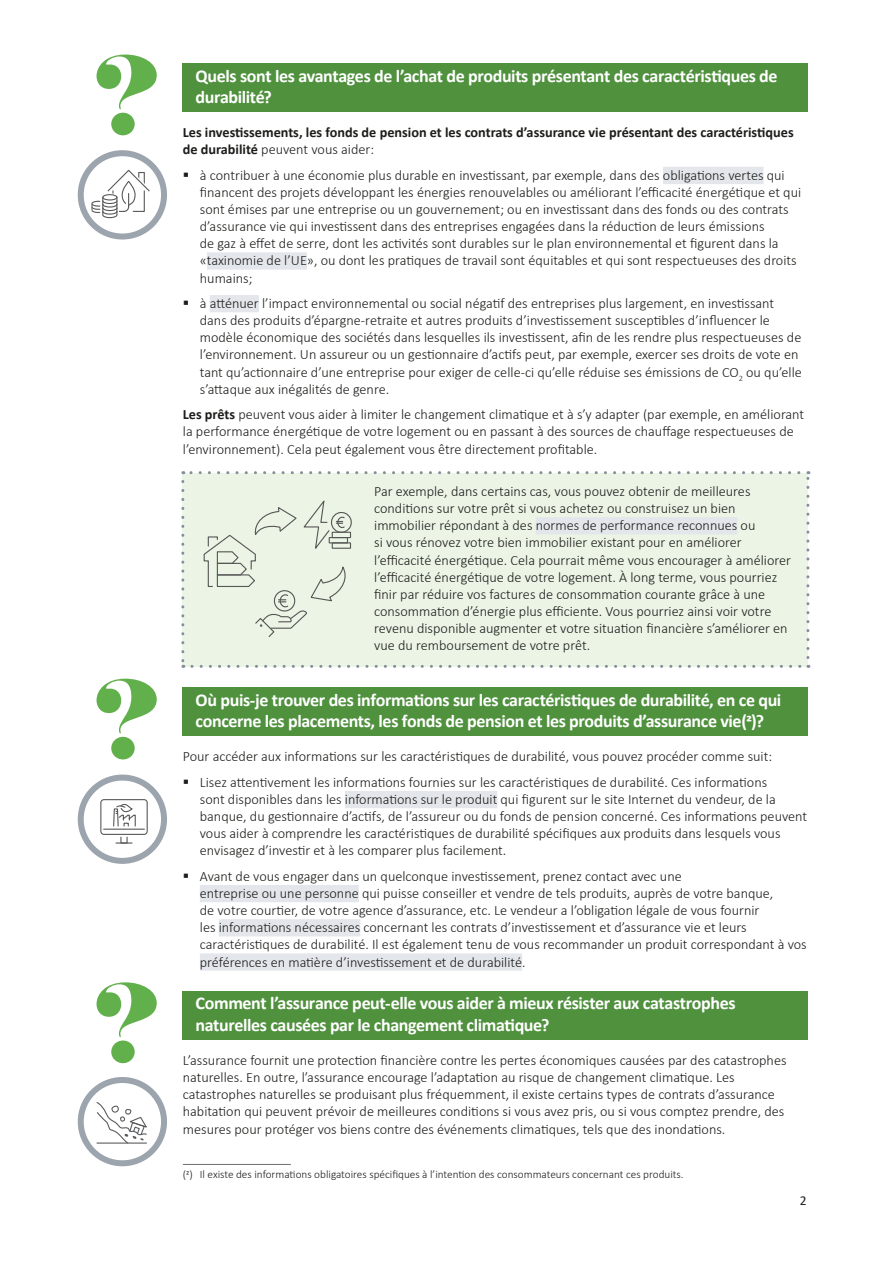
<style>
.page{position:relative;width:893px;height:1263px;background:#fff}
.page>*{position:absolute;margin:0;border:0;box-sizing:border-box;transform-origin:0 0}
.Question_ESMA{font:700 18px/21.6px "Calibri";letter-spacing:-.02em;color:#fff}
.body_box{font:300 14.25px/17.1px "Calibri";color:#1d1d1b}
.body{font:300 14.25px/17.1px "Calibri";color:#1d1d1b}
.body-2{font:700 14.25px/17.1px "Calibri";color:#1d1d1b}
.t1{font:13.5px "Calibri";color:#1d1d1b}
.footnotes{font:300 11.25px "Calibri";color:#1d1d1b}
.s1{font-weight:300}
.s2{font-weight:700}
</style>
<div class="page">
<div style="left:183px;top:63px;width:625px;height:49px;background:#50913e"></div>
<div style="left:663px;top:167px;width:100px;height:17px;background:#e3e6ea"></div>
<div style="left:207px;top:252px;width:100px;height:18px;background:#e3e6ea"></div>
<div style="left:210px;top:295px;width:49px;height:17px;background:#e3e6ea"></div>
<div style="left:183px;top:473px;width:625px;height:193px;background:#ecf4e6"></div>
<svg style="left:181px;top:481px;width:3px;height:187px"></svg>
<svg style="left:192px;top:665px;width:617px;height:3px"></svg>
<svg style="left:806px;top:471px;width:3px;height:186px"></svg>
<svg style="left:183px;top:471px;width:616px;height:3px"></svg>
<div style="left:536px;top:517px;width:201px;height:17px;background:#e3e6ea"></div>
<div style="left:183px;top:687px;width:625px;height:49px;background:#50913e"></div>
<div style="left:345px;top:791px;width:152px;height:17px;background:#e3e6ea"></div>
<div style="left:200px;top:885px;width:159px;height:17px;background:#e3e6ea"></div>
<div style="left:219px;top:919px;width:141px;height:17px;background:#e3e6ea"></div>
<div style="left:200px;top:953px;width:322px;height:18px;background:#e3e6ea"></div>
<div style="left:183px;top:991px;width:625px;height:49px;background:#50913e"></div>
<hr style="left:183px;top:1164px;width:108px;height:1px;background:#706f6f">
<svg style="left:91px;top:167px;width:62px;height:52px"></svg>
<div style="left:78px;top:150px;width:89px;height:89px;border:6px solid #9ca4ae;border-radius:50%"></div>
<svg style="left:97px;top:55px;width:60px;height:80px"></svg>
<svg style="left:116px;top:842px;width:16px;height:1px"></svg>
<svg style="left:100px;top:799px;width:48px;height:36px"></svg>
<div style="left:78px;top:774px;width:89px;height:90px;border:6px solid #9ca4ae;border-radius:50%"></div>
<svg style="left:97px;top:679px;width:60px;height:80px"></svg>
<svg style="left:96px;top:1102px;width:51px;height:42px"></svg>
<div style="left:78px;top:1077px;width:89px;height:89px;border:6px solid #9ca4ae;border-radius:50%"></div>
<svg style="left:97px;top:982px;width:60px;height:81px"></svg>
<div style="left:332px;top:542px;width:19px;height:7px;border:1px solid #575756"></div>
<div style="left:332px;top:532px;width:19px;height:6px;border:1px solid #575756"></div>
<div style="left:331px;top:512px;width:21px;height:21px;border:1px solid #575756;border-radius:50%"></div>
<svg style="left:204px;top:500px;width:145px;height:137px"></svg>
<h2 class="Question_ESMA" style="left:196px;top:65px;width:583px">Quels sont les avantages de l’achat de produits présentant des caractéristiques de durabilité?</h2>
<p class="body-2" style="left:183px;top:124px;width:612px">Les investissements, les fonds de pension et les contrats d’assurance vie présentant des caractéristiques de durabilité <span class="s1">peuvent vous aider:</span></p>
<p class="body_box" style="left:200px;top:167px;width:603px">à contribuer à une économie plus durable en investissant, par exemple, dans des obligations vertes qui financent des projets développant les énergies renouvelables ou améliorant l’efficacité énergétique et qui sont émises par une entreprise ou un gouvernement; ou en investissant dans des fonds ou des contrats d’assurance vie qui investissent dans des entreprises engagées dans la réduction de leurs émissions<br>de gaz à effet de serre, dont les activités sont durables sur le plan environnemental et figurent dans la «taxinomie de l’UE», ou dont les pratiques de travail sont équitables et qui sont respectueuses des droits humains;</p>
<p class="body_box" style="left:200px;top:295px;width:603px">à atténuer l’impact environnemental ou social négatif des entreprises plus largement, en investissant dans des produits d’épargne-retraite et autres produits d’investissement susceptibles d’influencer le modèle économique des sociétés dans lesquelles ils investissent, afin de les rendre plus respectueuses de l’environnement. Un assureur ou un gestionnaire d’actifs peut, par exemple, exercer ses droits de vote en tant qu’actionnaire d’une entreprise pour exiger de celle-ci qu’elle réduise ses émissions de CO<sub>2</sub> ou qu’elle s’attaque aux inégalités de genre.</p>
<p class="body" style="left:183px;top:406px;width:623px"><span class="s2">Les prêts</span> peuvent vous aider à limiter le changement climatique et à s’y adapter (par exemple, en améliorant la performance énergétique de votre logement ou en passant à des sources de chauffage respectueuses de l’environnement). Cela peut également vous être directement profitable.</p>
<p class="body_box" style="left:374px;top:483px;width:418px">Par exemple, dans certains cas, vous pouvez obtenir de meilleures conditions sur votre prêt si vous achetez ou construisez un bien immobilier répondant à des normes de performance reconnues ou<br>si vous rénovez votre bien immobilier existant pour en améliorer l’efficacité énergétique. Cela pourrait même vous encourager à améliorer l’efficacité énergétique de votre logement. À long terme, vous pourriez finir par réduire vos factures de consommation courante grâce à une consommation d’énergie plus efficiente. Vous pourriez ainsi voir votre revenu disponible augmenter et votre situation financière s’améliorer en vue du remboursement de votre prêt.</p>
<h2 class="Question_ESMA" style="left:196px;top:689px;width:587px">Où puis-je trouver des informations sur les caractéristiques de durabilité, en ce qui concerne les placements, les fonds de pension et les produits d’assurance vie(2)?</h2>
<p class="body" style="left:183px;top:748px;width:591px">Pour accéder aux informations sur les caractéristiques de durabilité, vous pouvez procéder comme suit:</p>
<p class="body_box" style="left:200px;top:773px;width:609px">Lisez attentivement les informations fournies sur les caractéristiques de durabilité. Ces informations<br>sont disponibles dans les informations sur le produit qui figurent sur le site Internet du vendeur, de la banque, du gestionnaire d’actifs, de l’assureur ou du fonds de pension concerné. Ces informations peuvent vous aider à comprendre les caractéristiques de durabilité spécifiques aux produits dans lesquels vous envisagez d’investir et à les comparer plus facilement.</p>
<p class="body_box" style="left:200px;top:867px;width:608px">Avant de vous engager dans un quelconque investissement, prenez contact avec une<br>entreprise ou une personne qui puisse conseiller et vendre de tels produits, auprès de votre banque,<br>de votre courtier, de votre agence d’assurance, etc. Le vendeur a l’obligation légale de vous fournir<br>les informations nécessaires concernant les contrats d’investissement et d’assurance vie et leurs caractéristiques de durabilité. Il est également tenu de vous recommander un produit correspondant à vos préférences en matière d’investissement et de durabilité.</p>
<h2 class="Question_ESMA" style="left:196px;top:992px;width:541px">Comment l’assurance peut-elle vous aider à mieux résister aux catastrophes naturelles causées par le changement climatique?</h2>
<p class="body" style="left:183px;top:1052px;width:605px">L’assurance fournit une protection financière contre les pertes économiques causées par des catastrophes naturelles. En outre, l’assurance encourage l’adaptation au risque de changement climatique. Les catastrophes naturelles se produisant plus fréquemment, il existe certains types de contrats d’assurance habitation qui peuvent prévoir de meilleures conditions si vous avez pris, ou si vous comptez prendre, des mesures pour protéger vos biens contre des événements climatiques, tels que des inondations.</p>
<p class="footnotes" style="left:183px;top:1167px;width:502px">(2) Il existe des informations obligatoires spécifiques à l’intention des consommateurs concernant ces produits.</p>
<p class="t1" style="left:800px;top:1191px;width:8px">2</p>
</div>
